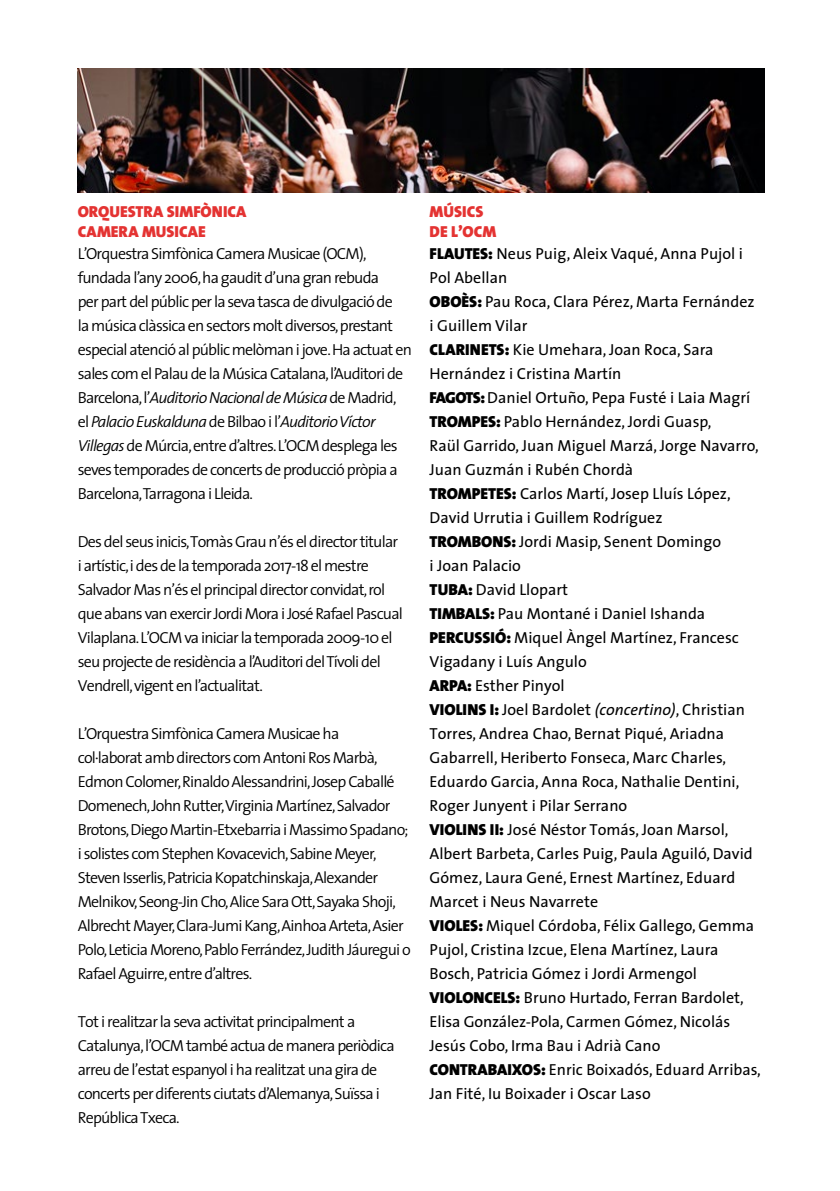
<style>
.page{position:relative;width:840px;height:1191px;background:#fff}
.page>*{position:absolute;margin:0;border:0;box-sizing:border-box;transform-origin:0 0}
.t1{font:300 16px/24px "The Sans";letter-spacing:-.05em;color:#000}
.t2{font:16px/24px "The Sans";color:#000}
.t3{font:16px/20px "The Sans Black Caps";color:#e43332}
.s1{font-style:italic}
.s2{font-family:"The Sans Black Caps"}
</style>
<div class="page">
<img style="left:78px;top:68px;width:686px;height:125px">
<p class="t3" style="left:78px;top:201px;width:170px">ORQUESTRA SIMFÒNICA<br>CAMERA MUSICAE</p>
<p class="t3" style="left:429px;top:201px;width:68px">MÚSICS<br>DE L’OCM</p>
<p class="t1" style="left:78px;top:241px;width:336px">L’Orquestra Simfònica Camera Musicae (OCM), fundada l’any 2006, ha gaudit d’una gran rebuda<br>per part del públic per la seva tasca de divulgació de<br>la música clàssica en sectors molt diversos, prestant especial atenció al públic melòman i jove. Ha actuat en sales com el Palau de la Música Catalana, l’Auditori de Barcelona, l’<span class="s1">Auditorio Nacional de Música</span> de Madrid,<br>el <span class="s1">Palacio Euskalduna</span> de Bilbao i l’<span class="s1">Auditorio Víctor Villegas</span> de Múrcia, entre d’altres. L’OCM desplega les seves temporades de concerts de producció pròpia a Barcelona,Tarragona i Lleida.</p>
<p class="t1" style="left:78px;top:529px;width:326px">Des del seus inicis,Tomàs Grau n’és el director titular i artístic, i des de la temporada 2017-18 el mestre Salvador Mas n’és el principal director convidat, rol que abans van exercir Jordi Mora i José Rafael Pascual Vilaplana. L’OCM va iniciar la temporada 2009-10 el seu projecte de residència a l’Auditori del Tívoli del Vendrell, vigent en l’actualitat.</p>
<p class="t1" style="left:78px;top:721px;width:334px">L’Orquestra Simfònica Camera Musicae ha<br>col·laborat amb directors com Antoni Ros Marbà, Edmon Colomer, Rinaldo Alessandrini, Josep Caballé Domenech, John Rutter,Virginia Martínez, Salvador Brotons, Diego Martin-Etxebarria i Massimo Spadano; i solistes com Stephen Kovacevich, Sabine Meyer, Steven Isserlis, Patricia Kopatchinskaja, Alexander Melnikov, Seong-Jin Cho, Alice Sara Ott, Sayaka Shoji, Albrecht Mayer, Clara-Jumi Kang, Ainhoa Arteta, Asier Polo, Leticia Moreno, Pablo Ferrández, Judith Jáuregui o Rafael Aguirre, entre d’altres.</p>
<p class="t1" style="left:78px;top:1009px;width:318px">Tot i realitzar la seva activitat principalment a Catalunya, l’OCM també actua de manera periòdica arreu de l’estat espanyol i ha realitzat una gira de concerts per diferents ciutats d’Alemanya, Suïssa i República Txeca.</p>
<p class="t2" style="left:429px;top:241px;width:332px"><span class="s2">FLAUTES:</span> Neus Puig, Aleix Vaqué, Anna Pujol i Pol Abellan<br><span class="s2">OBOÈS:</span> Pau Roca, Clara Pérez, Marta Fernández i Guillem Vilar<br><span class="s2">CLARINETS:</span> Kie Umehara, Joan Roca, Sara Hernández i Cristina Martín<br><span class="s2">FAGOTS:</span> Daniel Ortuño, Pepa Fusté i Laia Magrí <span class="s2">TROMPES:</span> Pablo Hernández, Jordi Guasp,<br>Raül Garrido, Juan Miguel Marzá, Jorge Navarro, Juan Guzmán i Rubén Chordà<br><span class="s2">TROMPETES:</span> Carlos Martí, Josep Lluís López, David Urrutia i Guillem Rodríguez<br><span class="s2">TROMBONS:</span> Jordi Masip, Senent Domingo<br>i Joan Palacio<br><span class="s2">TUBA:</span> David Llopart<br><span class="s2">TIMBALS:</span> Pau Montané i Daniel Ishanda <span class="s2">PERCUSSIÓ:</span> Miquel Àngel Martínez, Francesc Vigadany i Luís Angulo<br><span class="s2">ARPA:</span> Esther Pinyol<br><span class="s2">VIOLINS I:</span> Joel Bardolet <span class="s1">(concertino)</span>, Christian Torres, Andrea Chao, Bernat Piqué, Ariadna Gabarrell, Heriberto Fonseca, Marc Charles, Eduardo Garcia, Anna Roca, Nathalie Dentini, Roger Junyent i Pilar Serrano<br><span class="s2">VIOLINS II:</span> José Néstor Tomás, Joan Marsol, Albert Barbeta, Carles Puig, Paula Aguiló, David Gómez, Laura Gené, Ernest Martínez, Eduard Marcet i Neus Navarrete<br><span class="s2">VIOLES:</span> Miquel Córdoba, Félix Gallego, Gemma Pujol, Cristina Izcue, Elena Martínez, Laura Bosch, Patricia Gómez i Jordi Armengol <span class="s2">VIOLONCELS:</span> Bruno Hurtado, Ferran Bardolet, Elisa González-Pola, Carmen Gómez, Nicolás Jesús Cobo, Irma Bau i Adrià Cano <span class="s2">CONTRABAIXOS:</span> Enric Boixadós, Eduard Arribas, Jan Fité, Iu Boixader i Oscar Laso</p>
</div>
